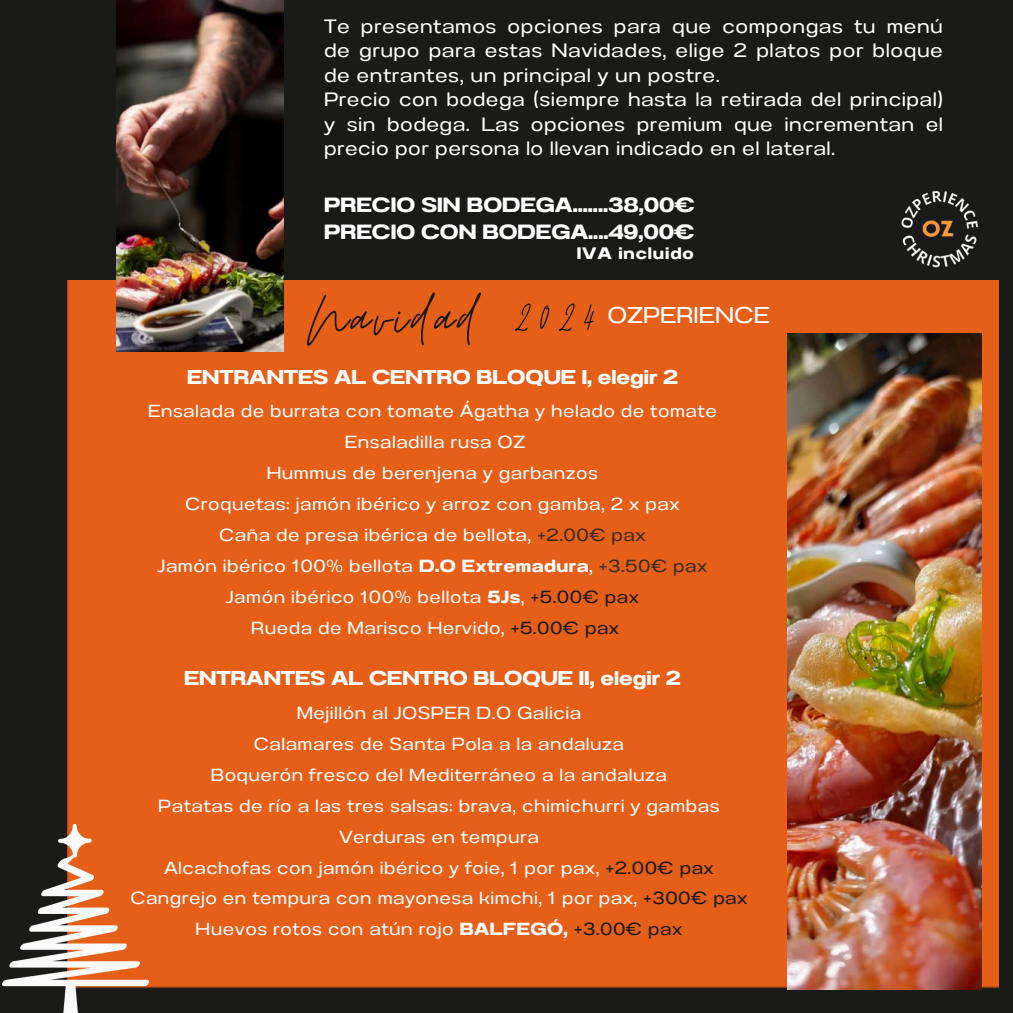
<style>
.page{position:relative;width:1013px;height:1013px;background:#fff}
.page>*{position:absolute;margin:0;border:0;box-sizing:border-box;transform-origin:0 0}
.t1{font:70.88px "Moon Time";letter-spacing:.055em;color:#1a1918}
.t2{font:22.88px "Anantason Wd 150";color:#fff}
.t3{font:20.62px/27.2px "Anantason Bold Wd 150";color:#fff}
.t4{font:20px "Anantason Bold Wd 150";color:#fff}
.t5{font:19.38px/24.4px "Anantason Wd 150";letter-spacing:.025em;color:#fff}
.t6{font:17.5px/31px "Anantason Wd 150";letter-spacing:.03em;color:#fff;text-align:center}
.t7{font:17.5px "Anantason Wd 150";letter-spacing:.03em;color:#fefefe}
.t8{font:16.62px "Anantason Bold Wd 150";letter-spacing:.055em;color:#fff}
.s1{color:#3a2c23}
.s2{font-family:"Anantason Bold Wd 150"}
.s3{color:#1a1918}
</style>
<div class="page">
<div style="left:0;top:0;width:1012px;height:1012px;background:#1a1a18"></div>
<div style="left:68px;top:280px;width:930px;height:708px;background:#e65f19"></div>
<img style="left:116px;top:0;width:167px;height:352px">
<img style="left:901px;top:191px;width:78px;height:77px">
<img style="left:3px;top:825px;width:145px;height:187px">
<img style="left:787px;top:333px;width:194px;height:656px">
<h1 class="t5" style="left:324px;top:14px;width:620px">Te presentamos opciones para que compongas tu menú de grupo para estas Navidades, elige 2 platos por bloque de entrantes, un principal y un postre.<br>Precio con bodega (siempre hasta la retirada del principal) y sin bodega. Las opciones premium que incrementan el precio por persona lo llevan indicado en el lateral.</h1>
<p class="t3" style="left:324px;top:191px;width:372px">PRECIO SIN BODEGA.......38,00€<br>PRECIO CON BODEGA....49,00€</p>
<p class="t8" style="left:576px;top:243px;width:119px">IVA incluido</p>
<p class="t1" style="left:307px;top:275px;width:291px">Navidad 2024</p>
<p class="t2" style="left:607px;top:302px;width:164px">OZPERIENCE</p>
<h3 class="t4" style="left:187px;top:365px;width:492px">ENTRANTES AL CENTRO BLOQUE I, elegir 2</h3>
<p class="t6" style="left:148px;top:395px;width:570px">Ensalada de burrata con tomate Ágatha y helado de tomate</p>
<p class="t6" style="left:345px;top:426px;width:182px">Ensaladilla rusa OZ</p>
<p class="t6" style="left:267px;top:457px;width:333px">Hummus de berenjena y garbanzos</p>
<h4 class="t6" style="left:185px;top:488px;width:496px">Croquetas: jamón ibérico y arroz con gamba, 2 x pax</h4>
<p class="t6" style="left:219px;top:519px;width:428px">Caña de presa ibérica de bellota, <span class="s1">+2.00€ pax</span></p>
<p class="t7" style="left:158px;top:555px;width:551px">Jamón ibérico 100% bellota <span class="s2">D.O Extremadura</span>, <span class="s1">+3.50€ pax</span></p>
<p class="t6" style="left:226px;top:581px;width:414px">Jamón ibérico 100% bellota <span class="s2">5Js</span>, <span class="s3">+5.00€ pax</span></p>
<p class="t7" style="left:251px;top:617px;width:369px">Rueda de Marisco Hervido, <span class="s3">+5.00€ pax</span></p>
<h4 class="t4" style="left:184px;top:666px;width:498px">ENTRANTES AL CENTRO BLOQUE II, elegir 2</h4>
<p class="t6" style="left:297px;top:697px;width:286px">Mejillón al JOSPER D.O Galicia</p>
<p class="t6" style="left:254px;top:728px;width:371px">Calamares de Santa Pola a la andaluza</p>
<p class="t6" style="left:211px;top:759px;width:457px">Boquerón fresco del Mediterráneo a la andaluza</p>
<p class="t6" style="left:158px;top:790px;width:563px">Patatas de río a las tres salsas: brava, chimichurri y gambas<br>Verduras en tempura</p>
<p class="t6" style="left:130px;top:852px;width:618px">Alcachofas con jamón ibérico y foie, 1 por pax, <span class="s3">+2.00€ pax<br></span>Cangrejo en tempura con mayonesa kimchi, 1 por pax, <span class="s3">+300€ pax<br></span>Huevos rotos con atún rojo <span class="s2">BALFEGÓ,</span> <span class="s3">+3.00€ pax</span></p>
</div>
